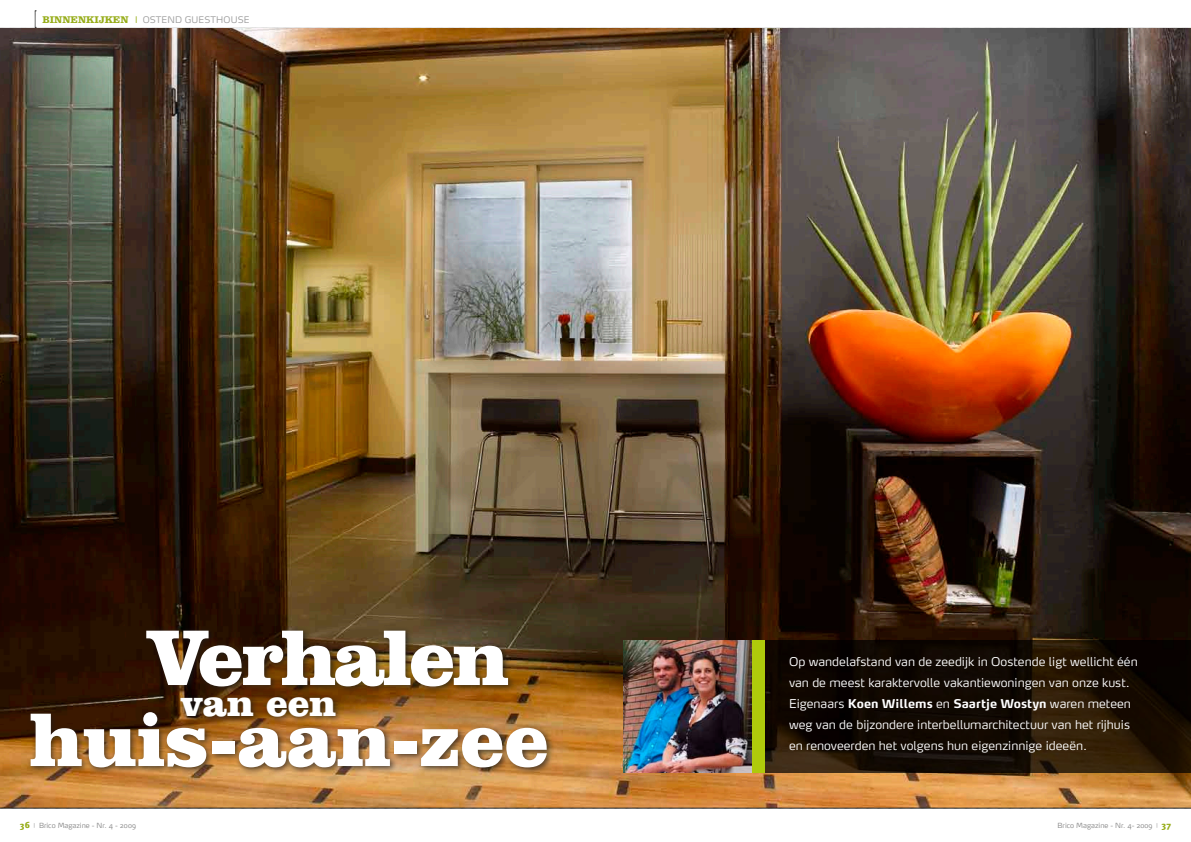
<style>
.page{position:relative;width:1191px;height:842px;background:#fff}
.page>*{position:absolute;margin:0;border:0;box-sizing:border-box;transform-origin:0 0}
.t1{font:900 81px "Clarendon BT";letter-spacing:-.03em;color:#fff}
.t2{font:900 78px "Clarendon BT";color:#fff}
.t3{font:900 38.4px "Clarendon BT";color:#fff}
.t4{font:300 12px/21px "Max Pro";color:#fff}
.t5{font:300 9px "Max Pro";letter-spacing:.015em;color:#9d9d9d}
.t6{font:300 7px "Max Pro";color:#878787}
.s1{font-family:"Clarendon BT";font-weight:700;font-size:10px;color:#97ad1a}
.s2{color:#97ad1a}
.s3{font-weight:900;font-size:8px;color:#97ad1a}
.s4{font-size:5px}
.s5{font-weight:700}
</style>
<div class="page">
<svg style="left:0;top:11px;width:1191px;height:17px"></svg>
<img style="left:0;top:28px;width:1191px;height:780px">
<svg style="left:0;top:808px;width:1191px;height:1px"></svg>
<div style="left:26px;top:626px;width:528px;height:149px;background:#1d1d1b;opacity:.75"></div>
<svg style="left:765px;top:640px;width:426px;height:132px;background:#170d03"></svg>
<div style="left:628px;top:640px;width:137px;height:132px;background:#afca0b"></div>
<img style="left:624px;top:640px;width:127px;height:132px">
<div style="left:176px;top:693px;width:167px;height:32px;background:#1d1d1b;opacity:.75"></div>
<p class="t5" style="left:43px;top:14px;width:209px"><span class="s1">BINNENKIJKEN</span> <span class="s2">I</span> Osten d Guestho use</p>
<h1 class="t1" style="left:148px;top:607px;width:362px">Verhalen</h1>
<h2 class="t2" style="left:29px;top:691px;width:521px">huis-aan-zee</h2>
<h3 class="t3" style="left:181px;top:679px;width:157px">van een</h3>
<p class="t6" style="left:20px;top:821px;width:118px"><span class="s3">36</span> <span class="s4">|</span> Brico Magazine - Nr. 4 - 2009</p>
<p class="t4" style="left:789px;top:651px;width:350px">Op wandelafstand van de zeedijk in Oostende ligt wellicht één van de meest karaktervolle vakantiewoningen van onze kust.<br>Eigenaars <span class="s5">Koen Willems</span> en <span class="s5">Saartje Wostyn</span> waren meteen weg van de bijzondere interbellumarchitectuur van het rijhuis en renoveerden het volgens hun eigenzinnige ideeën.</p>
<p class="t6" style="left:1057px;top:821px;width:115px">Brico Magazine - Nr. 4- 2009 <span class="s4">|</span> <span class="s3">37</span></p>
</div>
